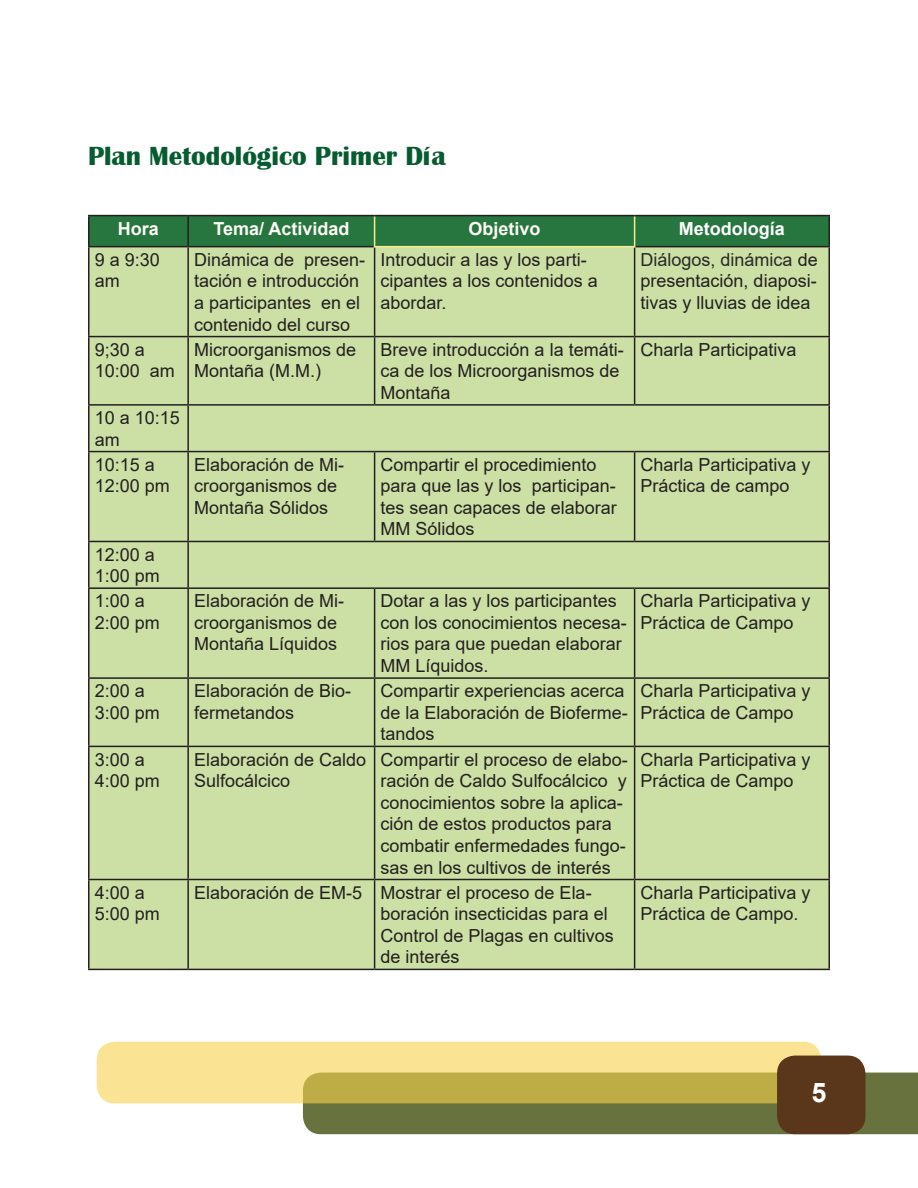
<style>
.page{position:relative;width:918px;height:1188px;background:#fff}
.page>*{position:absolute;margin:0;border:0;box-sizing:border-box;transform-origin:0 0}
.Subtitulo{font:700 27px "Britannic";color:#065c30}
.t1{font:700 27px "Arial";color:#fff}
.t2{font:18px/21.6px "Arial";color:#231f20}
.t3{font:700 18px "Arial";color:#fdf9f5}
.t4{font:700 18px "Arial";color:#fff}
.s1{color:#2a2829}
</style>
<div class="page">
<div style="left:303px;top:1073px;width:615px;height:61px;background:#68723f"></div>
<svg style="left:97px;top:1042px;width:724px;height:61px;background:#e5d078"></svg>
<div style="left:777px;top:1056px;width:88px;height:78px;background:#5a371b;border-radius:18px"></div>
<div style="left:90px;top:216px;width:738px;height:30px;background:#277640"></div>
<div style="left:90px;top:247px;width:738px;height:722px;background:#cce0a5"></div>
<hr style="left:187px;top:247px;width:2px;height:89px;background:#231f20">
<hr style="left:374px;top:247px;width:1px;height:89px;background:#231f20">
<hr style="left:634px;top:247px;width:1px;height:89px;background:#231f20">
<hr style="left:88px;top:336px;width:100px;height:1px;background:#231f20">
<hr style="left:188px;top:336px;width:187px;height:1px;background:#231f20">
<hr style="left:187px;top:337px;width:2px;height:67px;background:#231f20">
<hr style="left:375px;top:336px;width:260px;height:1px;background:#231f20">
<hr style="left:374px;top:337px;width:1px;height:67px;background:#231f20">
<hr style="left:635px;top:336px;width:195px;height:1px;background:#231f20">
<hr style="left:634px;top:337px;width:1px;height:67px;background:#231f20">
<hr style="left:88px;top:404px;width:100px;height:2px;background:#231f20">
<hr style="left:188px;top:404px;width:187px;height:2px;background:#231f20">
<hr style="left:187px;top:406px;width:2px;height:45px;background:#231f20">
<hr style="left:375px;top:404px;width:260px;height:2px;background:#231f20">
<hr style="left:635px;top:404px;width:195px;height:2px;background:#231f20">
<hr style="left:88px;top:451px;width:100px;height:1px;background:#231f20">
<hr style="left:188px;top:451px;width:187px;height:1px;background:#231f20">
<hr style="left:187px;top:452px;width:2px;height:89px;background:#231f20">
<hr style="left:375px;top:451px;width:260px;height:1px;background:#231f20">
<hr style="left:374px;top:452px;width:1px;height:89px;background:#231f20">
<hr style="left:635px;top:451px;width:195px;height:1px;background:#231f20">
<hr style="left:634px;top:452px;width:1px;height:89px;background:#231f20">
<hr style="left:88px;top:541px;width:100px;height:1px;background:#231f20">
<hr style="left:188px;top:541px;width:187px;height:1px;background:#231f20">
<hr style="left:187px;top:542px;width:2px;height:45px;background:#231f20">
<hr style="left:375px;top:541px;width:260px;height:1px;background:#231f20">
<hr style="left:635px;top:541px;width:195px;height:1px;background:#231f20">
<hr style="left:88px;top:587px;width:100px;height:2px;background:#231f20">
<hr style="left:188px;top:587px;width:187px;height:2px;background:#231f20">
<hr style="left:187px;top:589px;width:2px;height:88px;background:#231f20">
<hr style="left:375px;top:587px;width:260px;height:2px;background:#231f20">
<hr style="left:374px;top:589px;width:1px;height:88px;background:#231f20">
<hr style="left:635px;top:587px;width:195px;height:2px;background:#231f20">
<hr style="left:634px;top:589px;width:1px;height:88px;background:#231f20">
<hr style="left:88px;top:677px;width:100px;height:2px;background:#231f20">
<hr style="left:188px;top:677px;width:187px;height:2px;background:#231f20">
<hr style="left:187px;top:679px;width:2px;height:67px;background:#231f20">
<hr style="left:375px;top:677px;width:260px;height:2px;background:#231f20">
<hr style="left:374px;top:679px;width:1px;height:67px;background:#231f20">
<hr style="left:635px;top:677px;width:195px;height:2px;background:#231f20">
<hr style="left:634px;top:679px;width:1px;height:67px;background:#231f20">
<hr style="left:88px;top:746px;width:100px;height:1px;background:#231f20">
<hr style="left:188px;top:746px;width:187px;height:1px;background:#231f20">
<hr style="left:187px;top:747px;width:2px;height:132px;background:#231f20">
<hr style="left:375px;top:746px;width:260px;height:1px;background:#231f20">
<hr style="left:374px;top:747px;width:1px;height:132px;background:#231f20">
<hr style="left:635px;top:746px;width:195px;height:1px;background:#231f20">
<hr style="left:634px;top:747px;width:1px;height:132px;background:#231f20">
<hr style="left:88px;top:879px;width:100px;height:1px;background:#231f20">
<hr style="left:188px;top:879px;width:187px;height:1px;background:#231f20">
<hr style="left:187px;top:880px;width:2px;height:89px;background:#231f20">
<hr style="left:375px;top:879px;width:260px;height:1px;background:#231f20">
<hr style="left:374px;top:880px;width:1px;height:89px;background:#231f20">
<hr style="left:635px;top:879px;width:195px;height:1px;background:#231f20">
<hr style="left:634px;top:880px;width:1px;height:89px;background:#231f20">
<hr style="left:187px;top:216px;width:2px;height:30px;background:#231f20">
<hr style="left:88px;top:246px;width:100px;height:1px;background:#231f20">
<hr style="left:188px;top:246px;width:186px;height:1px;background:#231f20">
<hr style="left:635px;top:246px;width:195px;height:1px;background:#231f20">
<hr style="left:374px;top:216px;width:1px;height:30px;background:#f7ee87">
<hr style="left:634px;top:216px;width:1px;height:30px;background:#f7ee87">
<hr style="left:374px;top:246px;width:261px;height:1px;background:#f7ee87">
<hr style="left:88px;top:215px;width:100px;height:1px;background:#231f20">
<hr style="left:88px;top:216px;width:2px;height:30px;background:#231f20">
<hr style="left:188px;top:215px;width:187px;height:1px;background:#231f20">
<hr style="left:375px;top:215px;width:260px;height:1px;background:#231f20">
<hr style="left:635px;top:215px;width:195px;height:1px;background:#231f20">
<hr style="left:828px;top:216px;width:2px;height:30px;background:#231f20">
<hr style="left:88px;top:247px;width:2px;height:89px;background:#231f20">
<hr style="left:828px;top:247px;width:2px;height:89px;background:#231f20">
<hr style="left:88px;top:337px;width:2px;height:67px;background:#231f20">
<hr style="left:828px;top:337px;width:2px;height:67px;background:#231f20">
<hr style="left:88px;top:406px;width:2px;height:45px;background:#231f20">
<hr style="left:828px;top:406px;width:2px;height:45px;background:#231f20">
<hr style="left:88px;top:452px;width:2px;height:89px;background:#231f20">
<hr style="left:828px;top:452px;width:2px;height:89px;background:#231f20">
<hr style="left:88px;top:542px;width:2px;height:45px;background:#231f20">
<hr style="left:828px;top:542px;width:2px;height:45px;background:#231f20">
<hr style="left:88px;top:589px;width:2px;height:88px;background:#231f20">
<hr style="left:828px;top:589px;width:2px;height:88px;background:#231f20">
<hr style="left:88px;top:679px;width:2px;height:67px;background:#231f20">
<hr style="left:828px;top:679px;width:2px;height:67px;background:#231f20">
<hr style="left:88px;top:747px;width:2px;height:132px;background:#231f20">
<hr style="left:828px;top:747px;width:2px;height:132px;background:#231f20">
<hr style="left:88px;top:880px;width:2px;height:89px;background:#231f20">
<hr style="left:828px;top:880px;width:2px;height:89px;background:#231f20">
<hr style="left:88px;top:969px;width:100px;height:1px;background:#231f20">
<hr style="left:188px;top:969px;width:187px;height:1px;background:#231f20">
<hr style="left:375px;top:969px;width:260px;height:1px;background:#231f20">
<hr style="left:635px;top:969px;width:195px;height:1px;background:#231f20">
<p class="Subtitulo" style="left:88px;top:141px;width:359px">Plan Metodológico Primer Día</p>
<p class="t3" style="left:118px;top:216px;width:43px">Hora</p>
<p class="t3" style="left:213px;top:216px;width:138px">Tema/ Actividad</p>
<p class="t3" style="left:469px;top:216px;width:74px">Objetivo</p>
<p class="t4" style="left:679px;top:216px;width:108px">Metodología</p>
<p class="t2" style="left:95px;top:249px;width:67px">9 a 9:30 am</p>
<p class="t2" style="left:194px;top:249px;width:173px">Dinámica de presen&shy;tación e introducción a participantes en el contenido del curso</p>
<p class="t2" style="left:381px;top:249px;width:219px">Introducir a las y los parti&shy;cipantes a los contenidos a abordar.</p>
<p class="t2" style="left:641px;top:249px;width:179px;text-align:justify"><span class="s1">Diálogos, dinámica</span> de presentación, diaposi&shy;tivas y lluvias de idea</p>
<p class="t2" style="left:95px;top:338px;width:82px">9;30 a<br>10:00 am</p>
<p class="t2" style="left:194px;top:338px;width:164px">Microorganismos de<br>Montaña (M.M.)</p>
<p class="t2" style="left:381px;top:338px;width:245px">Breve introducción a la temáti&shy;ca de los Microorganismos de<br>Montaña</p>
<p class="t2" style="left:641px;top:338px;width:158px">Charla Participativa</p>
<p class="t2" style="left:95px;top:407px;width:87px">10 a 10:15 am</p>
<p class="t2" style="left:95px;top:453px;width:77px">10:15 a<br>12:00 pm</p>
<p class="t2" style="left:194px;top:453px;width:152px">Elaboración de Mi&shy;croorganismos de<br>Montaña Sólidos</p>
<p class="t2" style="left:381px;top:453px;width:238px">Compartir el procedimiento para que las y los participan&shy;tes sean capaces de elaborar<br>MM Sólidos</p>
<p class="t2" style="left:641px;top:453px;width:172px">Charla Participativa y<br>Práctica de campo</p>
<p class="t2" style="left:95px;top:543px;width:67px">12:00 a<br>1:00 pm</p>
<p class="t2" style="left:95px;top:590px;width:67px">1:00 a<br>2:00 pm</p>
<p class="t2" style="left:194px;top:590px;width:152px">Elaboración de Mi&shy;croorganismos de<br>Montaña Líquidos</p>
<p class="t2" style="left:381px;top:590px;width:248px">Dotar a las y los participantes con los conocimientos necesa&shy;rios para que puedan elaborar<br>MM Líquidos.</p>
<p class="t2" style="left:641px;top:590px;width:172px">Charla Participativa y<br>Práctica de Campo</p>
<p class="t2" style="left:95px;top:680px;width:67px">2:00 a<br>3:00 pm</p>
<p class="t2" style="left:194px;top:680px;width:159px">Elaboración de Bio&shy;fermetandos</p>
<p class="t2" style="left:381px;top:680px;width:249px">Compartir experiencias acerca de la Elaboración de Bioferme&shy;tandos</p>
<p class="t2" style="left:641px;top:680px;width:172px">Charla Participativa y<br>Práctica de Campo</p>
<p class="t2" style="left:95px;top:748px;width:67px">3:00 a<br>4:00 pm</p>
<p class="t2" style="left:194px;top:748px;width:174px">Elaboración de Caldo<br>Sulfocálcico</p>
<p class="t2" style="left:381px;top:748px;width:249px">Compartir el proceso de elabo&shy;ración de Caldo Sulfocálcico y conocimientos sobre la aplica&shy;ción de estos productos para combatir enfermedades fungo&shy;sas en los cultivos de interés</p>
<p class="t2" style="left:641px;top:748px;width:172px">Charla Participativa y<br>Práctica de Campo</p>
<p class="t2" style="left:95px;top:881px;width:67px">4:00 a<br>5:00 pm</p>
<p class="t2" style="left:194px;top:881px;width:170px">Elaboración de EM-5</p>
<p class="t2" style="left:381px;top:881px;width:235px">Mostrar el proceso de Ela&shy;boración insecticidas para el<br>Control de Plagas en cultivos de interés</p>
<p class="t2" style="left:641px;top:881px;width:172px">Charla Participativa y<br>Práctica de Campo.</p>
<h1 class="t1" style="left:811px;top:1073px;width:17px">5</h1>
</div>
